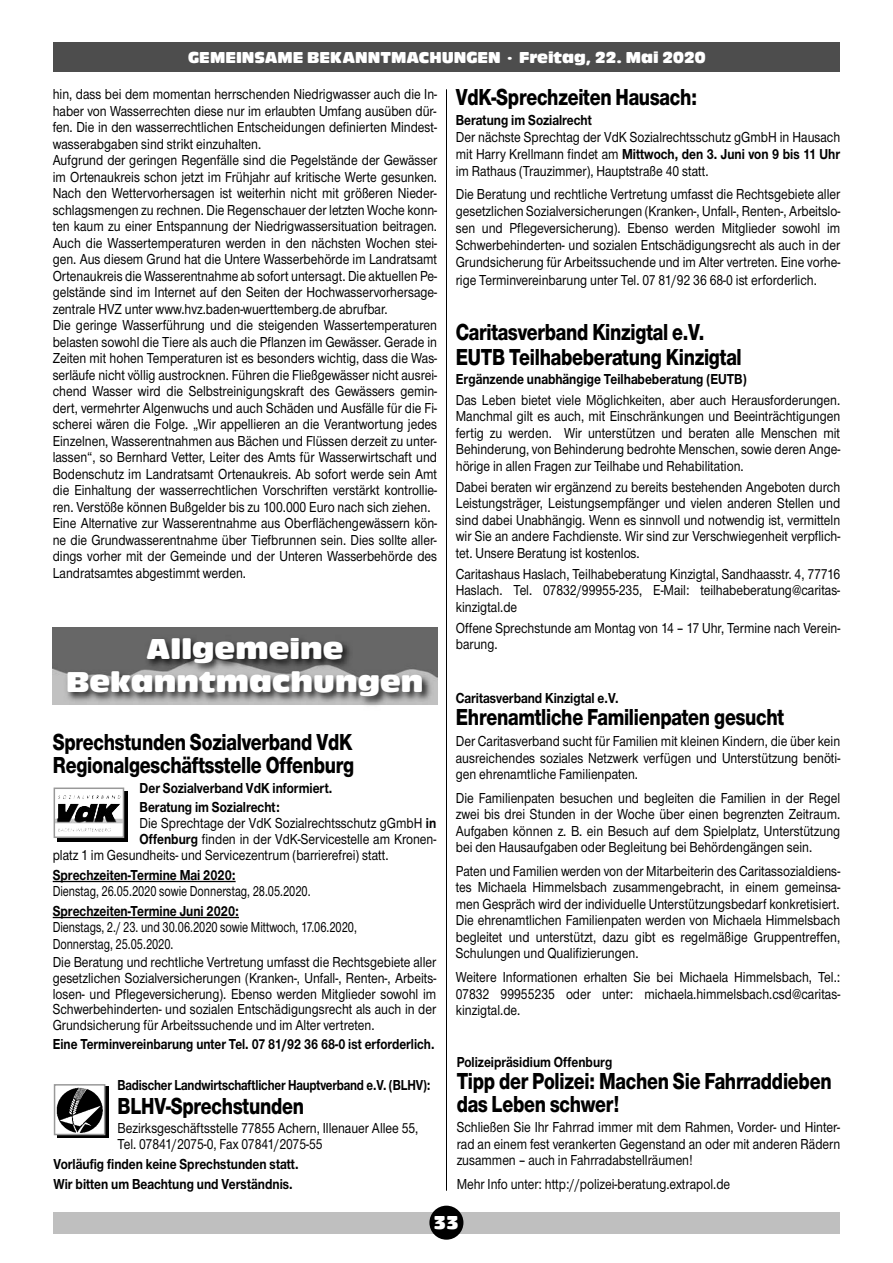
<style>
.page{position:relative;width:893px;height:1263px;background:#fff}
.page>*{position:absolute;margin:0;border:0;box-sizing:border-box;transform-origin:0 0}
.t1{font:30px "Antique Olive T Compact Ro 1";color:#fff;scale:1.05 1}
.t2{font:800 24px/22.5px "Nimbus Sans Novus T";letter-spacing:-.01em;color:#000;scale:.8 1}
.t3{font:19.5px "Antique Olive T Compact Ro 1";color:#fff}
.t4{font:16.5px "Antique Olive T Compact Ro 1";color:#fff}
.t5{font:500 15px/16.5px "Nimbus Sans Novus T";color:#000;text-align:justify;scale:.85 1}
.t6{font:700 15px "Nimbus Sans Novus T";color:#000;scale:.85 1}
.t7{font:500 15px "Nimbus Sans Novus T";color:#000;scale:.77 1}
.t8{font:700 15px "Nimbus Sans Novus T";color:#000;scale:.84 1}
.t9{font:700 15px "Nimbus Sans Novus T";color:#000;scale:.82 1}
.s1{font-weight:700}
</style>
<div class="page">
<hr style="left:446px;top:89px;width:1px;height:1102px;background:#000">
<div style="left:53px;top:1212px;width:786px;height:21px;background:#bfbfbf"></div>
<div style="left:429px;top:1206px;width:34px;height:34px;background:#000;border-radius:50%"></div>
<div style="left:54px;top:43px;width:786px;height:29px;background:#4d4d4d"></div>
<img style="left:53px;top:628px;width:384px;height:2px">
<img style="left:52px;top:630px;width:386px;height:76px">
<img style="left:53px;top:630px;width:384px;height:54px">
<hr style="left:53px;top:881px;width:183px;height:1px;background:#000">
<hr style="left:53px;top:917px;width:186px;height:1px;background:#000">
<div style="left:57px;top:791px;width:71px;height:50px;background:linear-gradient(to right,#000,#000)"></div>
<svg style="left:57px;top:791px;width:64px;height:44px"></svg>
<img style="left:58px;top:795px;width:57px;height:5px">
<div style="left:54px;top:787px;width:70px;height:51px;border:2px solid #999"></div>
<svg style="left:57px;top:1087px;width:52px;height:51px"></svg>
<img style="left:57px;top:1087px;width:45px;height:45px">
<div style="left:54px;top:1084px;width:51px;height:51px;border:2px solid #999"></div>
<p class="t4" style="left:188px;top:51px;width:519px">GEMEINSAME BEKANNTMACHUNGEN · Freitag, 22. Mai 2020</p>
<p class="t5" style="left:53px;top:88px;width:454px">hin, dass bei dem momentan herrschenden Niedrigwasser auch die In&shy;haber von Wasserrechten diese nur im erlaubten Umfang ausüben dür&shy;fen. Die in den wasserrechtlichen Entscheidungen definierten Mindest&shy;wasserabgaben sind strikt einzuhalten.</p>
<p class="t5" style="left:53px;top:154px;width:454px">Aufgrund der geringen Regenfälle sind die Pegelstände der Gewässer im Ortenaukreis schon jetzt im Frühjahr auf kritische Werte gesunken.<br>Nach den Wettervorhersagen ist weiterhin nicht mit größeren Nieder&shy;schlagsmengen zu rechnen. Die Regenschauer der letzten Woche konn&shy;ten kaum zu einer Entspannung der Niedrigwassersituation beitragen.<br>Auch die Wassertemperaturen werden in den nächsten Wochen stei&shy;gen. Aus diesem Grund hat die Untere Wasserbehörde im Landratsamt Ortenaukreis die Wasserentnahme ab sofort untersagt. Die aktuellen Pe&shy;gelstände sind im Internet auf den Seiten der Hochwasservorhersage&shy;zentrale HVZ unter www.hvz.baden-wuerttemberg.de abrufbar.</p>
<p class="t5" style="left:53px;top:319px;width:454px">Die geringe Wasserführung und die steigenden Wassertemperaturen belasten sowohl die Tiere als auch die Pflanzen im Gewässer. Gerade in Zeiten mit hohen Temperaturen ist es besonders wichtig, dass die Was&shy;serläufe nicht völlig austrocknen. Führen die Fließgewässer nicht ausrei&shy;chend Wasser wird die Selbstreinigungskraft des Gewässers gemin&shy;dert, vermehrter Algenwuchs und auch Schäden und Ausfälle für die Fi&shy;scherei wären die Folge. „Wir appellieren an die Verantwortung jedes Einzelnen, Wasserentnahmen aus Bächen und Flüssen derzeit zu unter&shy;lassen“, so Bernhard Vetter, Leiter des Amts für Wasserwirtschaft und Bodenschutz im Landratsamt Ortenaukreis. Ab sofort werde sein Amt die Einhaltung der wasserrechtlichen Vorschriften verstärkt kontrollie&shy;ren. Verstöße können Bußgelder bis zu 100.000 Euro nach sich ziehen.</p>
<p class="t5" style="left:53px;top:517px;width:454px">Eine Alternative zur Wasserentnahme aus Oberflächengewässern kön&shy;ne die Grundwasserentnahme über Tiefbrunnen sein. Dies sollte aller&shy;dings vorher mit der Gemeinde und der Unteren Wasserbehörde des Landratsamtes abgestimmt werden.</p>
<p class="t1" style="left:146px;top:638px;width:190px">Allgemeine</p>
<p class="t1" style="left:66px;top:671px;width:342px">Bekanntmachungen</p>
<p class="t2" style="left:53px;top:733px;width:379px">Sprechstunden Sozialverband VdK<br>Regionalgeschäftsstelle Offenburg</p>
<p class="t6" style="left:140px;top:783px;width:228px">Der Sozialverband VdK informiert.</p>
<p class="t6" style="left:140px;top:802px;width:166px">Beratung im Sozialrecht:</p>
<p class="t5" style="left:140px;top:816px;width:350px">Die Sprechtage der VdK Sozialrechtsschutz gGmbH <span class="s1">in</span></p>
<p class="t5" style="left:140px;top:832px;width:351px"><span class="s1">Offenburg</span> finden in der VdK-Servicestelle am Kronen-</p>
<p class="t5" style="left:53px;top:848px;width:397px">platz 1 im Gesundheits- und Servicezentrum (barrierefrei) statt.</p>
<p class="t6" style="left:53px;top:870px;width:217px">Sprechzeiten-Termine Mai 2020:</p>
<p class="t7" style="left:53px;top:886px;width:336px">Dienstag, 26.05.2020 sowie Donnerstag, 28.05.2020.</p>
<p class="t6" style="left:53px;top:906px;width:221px">Sprechzeiten-Termine Juni 2020:</p>
<p class="t7" style="left:53px;top:922px;width:397px">Dienstags, 2./ 23. und 30.06.2020 sowie Mittwoch, 17.06.2020,</p>
<p class="t7" style="left:53px;top:939px;width:158px">Donnerstag, 25.05.2020.</p>
<p class="t5" style="left:53px;top:956px;width:453px;line-height:15.6px">Die Beratung und rechtliche Vertretung umfasst die Rechtsgebiete aller gesetzlichen Sozialversicherungen (Kranken-, Unfall-, Renten-, Arbeits&shy;losen- und Pflegeversicherung). Ebenso werden Mitglieder sowohl im Schwerbehinderten- und sozialen Entschädigungsrecht als auch in der Grundsicherung für Arbeitssuchende und im Alter vertreten.</p>
<p class="t8" style="left:53px;top:1039px;width:456px">Eine Terminvereinbarung unter Tel. 07 81/92 36 68-0 ist erforderlich.</p>
<p class="t9" style="left:118px;top:1080px;width:383px">Badischer Landwirtschaftlicher Hauptverband e.V. (BLHV):</p>
<p class="t2" style="left:118px;top:1097px;width:235px">BLHV-Sprechstunden</p>
<p class="t5" style="left:118px;top:1121px;width:355px">Bezirksgeschäftsstelle 77855 Achern, Illenauer Allee 55,</p>
<p class="t5" style="left:118px;top:1137px;width:243px">Tel. 07841/2075-0, Fax 07841/2075-55</p>
<p class="t6" style="left:54px;top:1159px;width:290px">Vorläufig finden keine Sprechstunden statt.</p>
<p class="t6" style="left:54px;top:1179px;width:283px">Wir bitten um Beachtung und Verständnis.</p>
<p class="t2" style="left:456px;top:88px;width:303px">VdK-Sprechzeiten Hausach:</p>
<p class="t6" style="left:456px;top:115px;width:162px">Beratung im Sozialrecht</p>
<p class="t5" style="left:456px;top:130px;width:454px;line-height:17.2px">Der nächste Sprechtag der VdK Sozialrechtsschutz gGmbH in Hausach mit Harry Krellmann findet am <span class="s1">Mittwoch, den 3. Juni von 9 bis 11 Uhr </span>im Rathaus (Trauzimmer), Hauptstraße 40 statt.</p>
<p class="t5" style="left:456px;top:186px;width:454px;line-height:17.2px">Die Beratung und rechtliche Vertretung umfasst die Rechtsgebiete aller gesetzlichen Sozialversicherungen (Kranken-, Unfall-, Renten-, Arbeitslo&shy;sen und Pflegeversicherung). Ebenso werden Mitglieder sowohl im Schwerbehinderten- und sozialen Entschädigungsrecht als auch in der Grundsicherung für Arbeitssuchende und im Alter vertreten. Eine vorhe&shy;rige Terminvereinbarung unter Tel. 07 81/92 36 68-0 ist erforderlich.</p>
<p class="t2" style="left:456px;top:323px;width:312px">Caritasverband Kinzigtal e.V.</p>
<p class="t2" style="left:456px;top:347px;width:359px">EUTB Teilhabeberatung Kinzigtal</p>
<p class="t6" style="left:456px;top:374px;width:344px">Ergänzende unabhängige Teilhabeberatung (EUTB)</p>
<p class="t5" style="left:456px;top:393px;width:454px">Das Leben bietet viele Möglichkeiten, aber auch Herausforderungen.<br>Manchmal gilt es auch, mit Einschränkungen und Beeinträchtigungen fertig zu werden. Wir unterstützen und beraten alle Menschen mit Behinderung, von Behinderung bedrohte Menschen, sowie deren Ange&shy;hörige in allen Fragen zur Teilhabe und Rehabilitation.</p>
<p class="t5" style="left:456px;top:480px;width:454px">Dabei beraten wir ergänzend zu bereits bestehenden Angeboten durch Leistungsträger, Leistungsempfänger und vielen anderen Stellen und sind dabei Unabhängig. Wenn es sinnvoll und notwendig ist, vermitteln wir Sie an andere Fachdienste. Wir sind zur Verschwiegenheit verpflich&shy;tet. Unsere Beratung ist kostenlos.</p>
<p class="t5" style="left:456px;top:567px;width:454px">Caritashaus Haslach, Teilhabeberatung Kinzigtal, Sandhaasstr. 4, 77716<br>Haslach. Tel. 07832/99955-235, E-Mail: teilhabeberatung@caritas&shy;kinzigtal.de</p>
<p class="t5" style="left:456px;top:621px;width:454px">Offene Sprechstunde am Montag von 14 – 17 Uhr, Termine nach Verein&shy;barung.</p>
<p class="t6" style="left:456px;top:693px;width:193px">Caritasverband Kinzigtal e.V.</p>
<p class="t2" style="left:456px;top:708px;width:412px">Ehrenamtliche Familienpaten gesucht</p>
<p class="t5" style="left:456px;top:734px;width:454px">Der Caritasverband sucht für Familien mit kleinen Kindern, die über kein ausreichendes soziales Netzwerk verfügen und Unterstützung benöti&shy;gen ehrenamtliche Familienpaten.</p>
<p class="t5" style="left:456px;top:791px;width:454px">Die Familienpaten besuchen und begleiten die Familien in der Regel zwei bis drei Stunden in der Woche über einen begrenzten Zeitraum.<br>Aufgaben können z. B. ein Besuch auf dem Spielplatz, Unterstützung bei den Hausaufgaben oder Begleitung bei Behördengängen sein.</p>
<p class="t5" style="left:456px;top:864px;width:454px">Paten und Familien werden von der Mitarbeiterin des Caritassozialdiens - tes Michaela Himmelsbach zusammengebracht, in einem gemeinsa&shy;men Gespräch wird der individuelle Unterstützungsbedarf konkretisiert.</p>
<p class="t5" style="left:456px;top:914px;width:454px">Die ehrenamtlichen Familienpaten werden von Michaela Himmelsbach begleitet und unterstützt, dazu gibt es regelmäßige Gruppentreffen, Schulungen und Qualifizierungen.</p>
<p class="t5" style="left:456px;top:970px;width:454px">Weitere Informationen erhalten Sie bei Michaela Himmelsbach, Tel.:<br>07832 99955235 oder unter: michaela.himmelsbach.csd@caritas&shy;kinzigtal.de.</p>
<p class="t6" style="left:457px;top:1056px;width:185px">Polizeipräsidium Offenburg</p>
<p class="t2" style="left:457px;top:1072px;width:470px">Tipp der Polizei: Machen Sie Fahrraddieben das Leben schwer!</p>
<p class="t5" style="left:457px;top:1120px;width:453px">Schließen Sie Ihr Fahrrad immer mit dem Rahmen, Vorder- und Hinter&shy;rad an einem fest verankerten Gegenstand an oder mit anderen Rädern zusammen – auch in Fahrradabstellräumen!</p>
<p class="t5" style="left:457px;top:1177px;width:323px">Mehr Info unter: http://polizei-beratung.extrapol.de</p>
<p class="t3" style="left:433px;top:1215px;width:27px">33</p>
</div>
